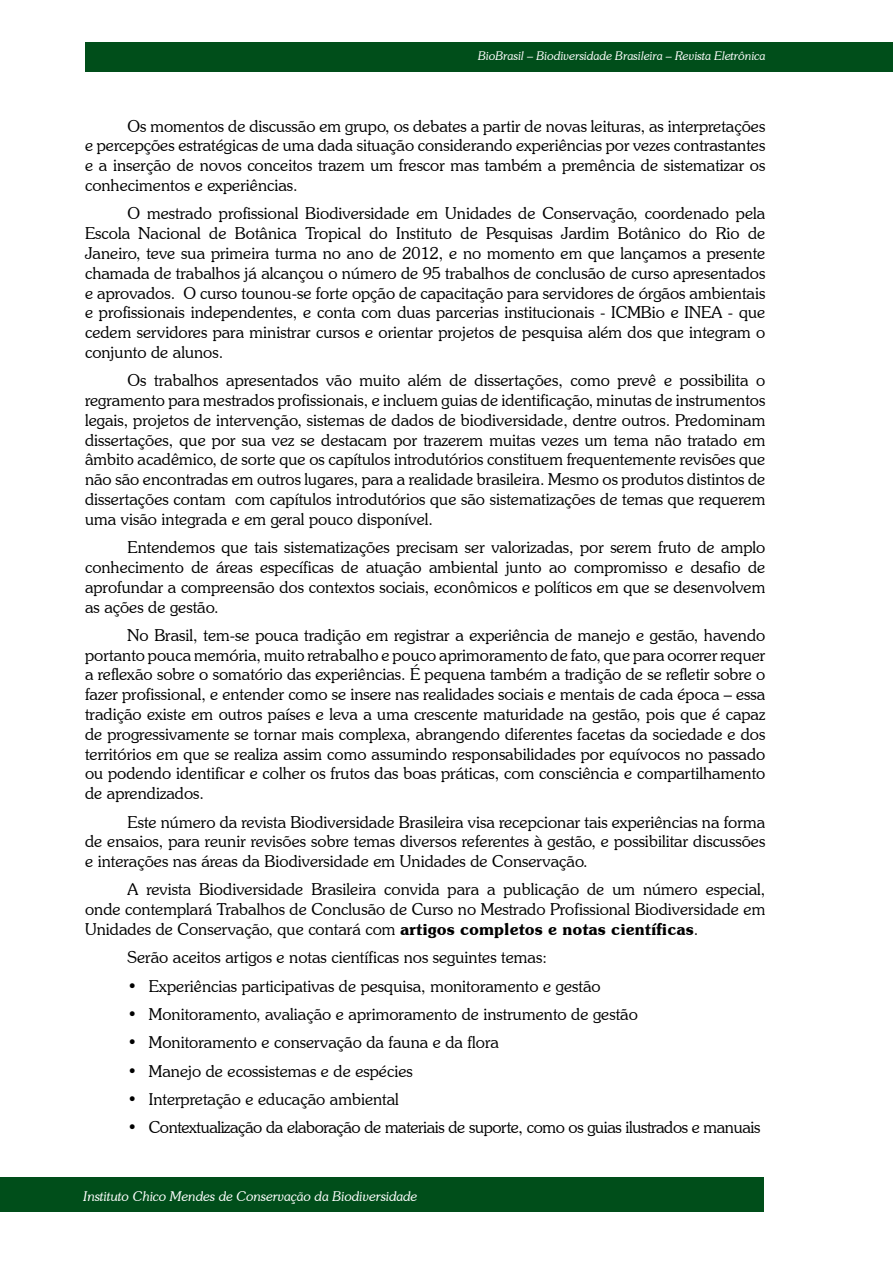
<style>
.page{position:relative;width:893px;height:1263px;background:#fff}
.page>*{position:absolute;margin:0;border:0;box-sizing:border-box;transform-origin:0 0}
.t1{font:300 16.5px/19.8px "Souvenir IT Cby BT";color:#000;text-align:justify}
.t2{font:300 16.5px "Souvenir IT Cby BT";letter-spacing:-.025em;color:#000}
.t3{font:italic 300 13.5px "Souvenir IT Cby BT";color:#fff}
.t4{font:italic 300 12px "Souvenir IT Cby BT";color:#fff}
.s1{font-weight:600}
</style>
<div class="page">
<div style="left:85px;top:43px;width:808px;height:29px;background:#004e1a"></div>
<div style="left:0;top:1178px;width:764px;height:34px;background:#004e1a"></div>
<p class="t4" style="left:478px;top:49px;width:289px">BioBrasil – Biodiversidade Brasileira – Revista Eletrônica</p>
<p class="t1" style="left:85px;top:116px;width:682px;text-indent:43px">Os momentos de discussão em grupo, os debates a partir de novas leituras, as interpretações e percepções estratégicas de uma dada situação considerando experiências por vezes contrastantes e a inserção de novos conceitos trazem um frescor mas também a premência de sistematizar os conhecimentos e experiências.</p>
<p class="t1" style="left:85px;top:203px;width:682px;text-indent:43px">O mestrado profissional Biodiversidade em Unidades de Conservação, coordenado pela Escola Nacional de Botânica Tropical do Instituto de Pesquisas Jardim Botânico do Rio de Janeiro, teve sua primeira turma no ano de 2012, e no momento em que lançamos a presente chamada de trabalhos já alcançou o número de 95 trabalhos de conclusão de curso apresentados e aprovados. O curso tounou-se forte opção de capacitação para servidores de órgãos ambientais e profissionais independentes, e conta com duas parcerias institucionais - ICMBio e INEA - que cedem servidores para ministrar cursos e orientar projetos de pesquisa além dos que integram o conjunto de alunos.</p>
<p class="t1" style="left:85px;top:370px;width:682px;text-indent:43px">Os trabalhos apresentados vão muito além de dissertações, como prevê e possibilita o regramento para mestrados profissionais, e incluem guias de identificação, minutas de instrumentos legais, projetos de intervenção, sistemas de dados de biodiversidade, dentre outros. Predominam dissertações, que por sua vez se destacam por trazerem muitas vezes um tema não tratado em âmbito acadêmico, de sorte que os capítulos introdutórios constituem frequentemente revisões que não são encontradas em outros lugares, para a realidade brasileira. Mesmo os produtos distintos de dissertações contam com capítulos introdutórios que são sistematizações de temas que requerem uma visão integrada e em geral pouco disponível.</p>
<p class="t1" style="left:85px;top:537px;width:682px;text-indent:43px">Entendemos que tais sistematizações precisam ser valorizadas, por serem fruto de amplo conhecimento de áreas específicas de atuação ambiental junto ao compromisso e desafio de aprofundar a compreensão dos contextos sociais, econômicos e políticos em que se desenvolvem as ações de gestão.</p>
<p class="t1" style="left:85px;top:625px;width:682px;text-indent:43px">No Brasil, tem-se pouca tradição em registrar a experiência de manejo e gestão, havendo portanto pouca memória, muito retrabalho e pouco aprimoramento de fato, que para ocorrer requer a reflexão sobre o somatório das experiências. É pequena também a tradição de se refletir sobre o fazer profissional, e entender como se insere nas realidades sociais e mentais de cada época – essa tradição existe em outros países e leva a uma crescente maturidade na gestão, pois que é capaz de progressivamente se tornar mais complexa, abrangendo diferentes facetas da sociedade e dos territórios em que se realiza assim como assumindo responsabilidades por equívocos no passado ou podendo identificar e colher os frutos das boas práticas, com consciência e compartilhamento de aprendizados.</p>
<p class="t1" style="left:85px;top:812px;width:682px;text-indent:43px">Este número da revista Biodiversidade Brasileira visa recepcionar tais experiências na forma de ensaios, para reunir revisões sobre temas diversos referentes à gestão, e possibilitar discussões e interações nas áreas da Biodiversidade em Unidades de Conservação.</p>
<p class="t1" style="left:85px;top:879px;width:682px;text-indent:43px">A revista Biodiversidade Brasileira convida para a publicação de um número especial, onde contemplará Trabalhos de Conclusão de Curso no Mestrado Profissional Biodiversidade em Unidades de Conservação, que contará com <span class="s1">artigos completos e notas científicas</span>.</p>
<p class="t1" style="left:128px;top:947px;width:421px">Serão aceitos artigos e notas científicas nos seguintes temas:</p>
<p class="t1" style="left:128px;top:976px;width:475px">• Experiências participativas de pesquisa, monitoramento e gestão</p>
<p class="t1" style="left:128px;top:1004px;width:512px">• Monitoramento, avaliação e aprimoramento de instrumento de gestão</p>
<p class="t1" style="left:128px;top:1032px;width:373px">• Monitoramento e conservação da fauna e da flora</p>
<p class="t1" style="left:128px;top:1061px;width:287px">• Manejo de ecossistemas e de espécies</p>
<p class="t1" style="left:128px;top:1089px;width:273px">• Interpretação e educação ambiental</p>
<p class="t2" style="left:128px;top:1117px;width:634px">• Contextualização da elaboração de materiais de suporte, como os guias ilustrados e manuais</p>
<p class="t3" style="left:84px;top:1188px;width:335px">Instituto Chico Mendes de Conservação da Biodiversidade</p>
</div>
